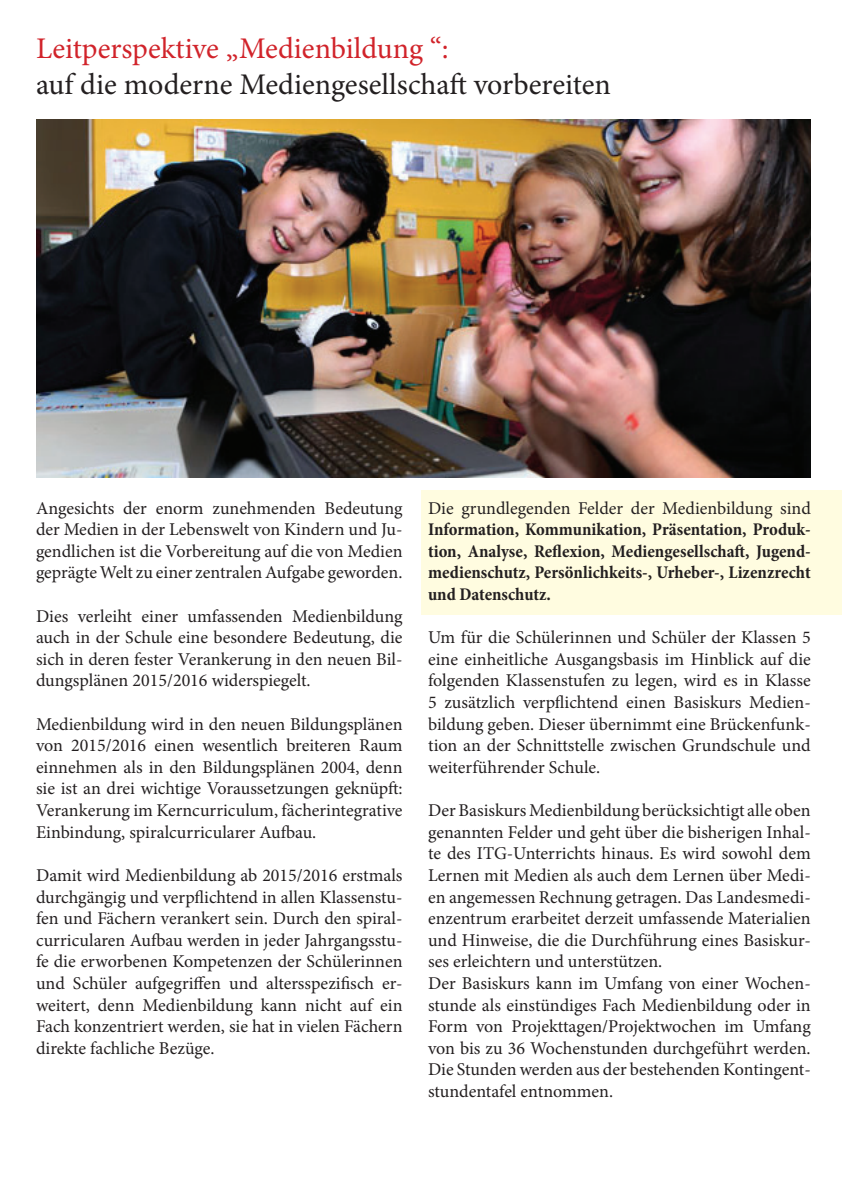
<style>
.page{position:relative;width:842px;height:1191px;background:#fff}
.page>*{position:absolute;margin:0;border:0;box-sizing:border-box;transform-origin:0 0}
.t1{font:30px "Minion Pro";color:#231f20}
.t2{font:30px "Minion Pro";color:#d1232a}
.t3{font:18px/21.6px "Minion Pro";color:#231f20;text-align:justify}
.t4{font:700 condensed 18px/21.6px "Minion Pro";color:#231f20;text-align:justify}
.s1{font-weight:400;font-stretch:normal}
</style>
<div class="page">
<img style="left:36px;top:119px;width:775px;height:358px">
<div style="left:421px;top:490px;width:421px;height:125px;background:#fffce0"></div>
<p class="t2" style="left:36px;top:28px;width:414px">Leitperspektive „Medienbildung “:</p>
<p class="t1" style="left:36px;top:64px;width:576px">auf die moderne Mediengesellschaft vorbereiten</p>
<p class="t3" style="left:36px;top:497px;width:368px">Angesichts der enorm zunehmenden Bedeutung der Medien in der Lebenswelt von Kindern und Ju&shy;gendlichen ist die Vorbereitung auf die von Medien geprägte Welt zu einer zentralen Aufgabe geworden.</p>
<p class="t3" style="left:36px;top:605px;width:368px">Dies verleiht einer umfassenden Medienbildung auch in der Schule eine besondere Bedeutung, die sich in deren fester Verankerung in den neuen Bil&shy;dungsplänen 2015/2016 widerspiegelt.</p>
<p class="t3" style="left:36px;top:713px;width:368px">Medienbildung wird in den neuen Bildungsplänen von 2015/2016 einen wesentlich breiteren Raum einnehmen als in den Bildungsplänen 2004, denn sie ist an drei wichtige Voraussetzungen geknüpft:<br>Verankerung im Kerncurriculum, fächerintegrative Einbindung, spiralcurricularer Aufbau.</p>
<p class="t3" style="left:36px;top:864px;width:368px">Damit wird Medienbildung ab 2015/2016 erstmals durchgängig und verpflichtend in allen Klassenstu&shy;fen und Fächern verankert sein. Durch den spiral&shy;curricularen Aufbau werden in jeder Jahrgangsstu&shy;fe die erworbenen Kompetenzen der Schülerinnen und Schüler aufgegriffen und altersspezifisch er&shy;weitert, denn Medienbildung kann nicht auf ein Fach konzentriert werden, sie hat in vielen Fächern direkte fachliche Bezüge.</p>
<p class="t4" style="left:428px;top:497px;width:384px"><span class="s1">Die grundlegenden Felder der Medienbildung sind </span>Information, Kommunikation, Präsentation, Produk&shy;tion, Analyse, Reflexion, Mediengesellschaft, Jugend&shy;medienschutz, Persönlichkeits-, Urheber-, Lizenzrecht und Datenschutz.</p>
<p class="t3" style="left:428px;top:627px;width:384px">Um für die Schülerinnen und Schüler der Klassen 5 eine einheitliche Ausgangsbasis im Hinblick auf die folgenden Klassenstufen zu legen, wird es in Klasse 5 zusätzlich verpflichtend einen Basiskurs Medien&shy;bildung geben. Dieser übernimmt eine Brückenfunk&shy;tion an der Schnittstelle zwischen Grundschule und weiterführender Schule.</p>
<p class="t3" style="left:428px;top:799px;width:384px">Der Basiskurs Medienbildung berücksichtigt alle oben genannten Felder und geht über die bisherigen Inhal&shy;te des ITG-Unterrichts hinaus. Es wird sowohl dem Lernen mit Medien als auch dem Lernen über Medi&shy;en angemessen Rechnung getragen. Das Landesmedi&shy;enzentrum erarbeitet derzeit umfassende Materialien und Hinweise, die die Durchführung eines Basiskur&shy;ses erleichtern und unterstützen.</p>
<p class="t3" style="left:428px;top:972px;width:384px">Der Basiskurs kann im Umfang von einer Wochen&shy;stunde als einstündiges Fach Medienbildung oder in Form von Projekttagen/Projektwochen im Umfang von bis zu 36 Wochenstunden durchgeführt werden.<br>Die Stunden werden aus der bestehenden Kontingent&shy;stundentafel entnommen.</p>
</div>
